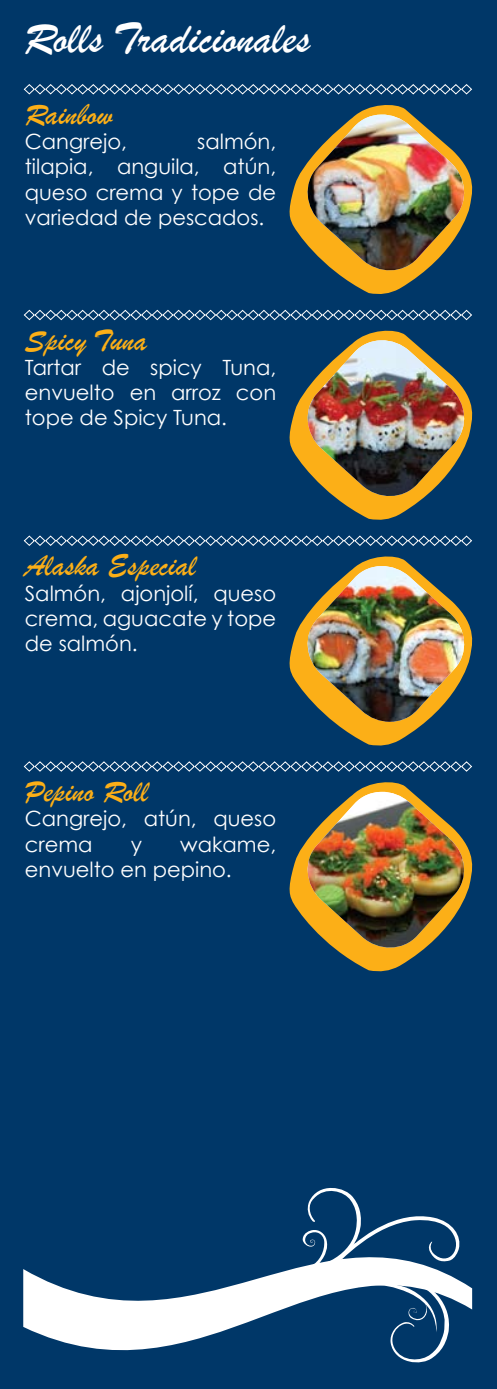
<style>
.page{position:relative;width:497px;height:1389px;background:#fff}
.page>*{position:absolute;margin:0;border:0;box-sizing:border-box;transform-origin:0 0}
.t1{font:45.5px "Brush Script";color:#fff}
.t2{font:31.5px "Brush Script";color:#fcaf17}
.t3{font:21px/25.2px "Century Gothic";color:#fff;text-align:justify}
</style>
<div class="page">
<div style="left:0;top:0;width:496px;height:1389px;background:#003768"></div>
<svg style="left:23px;top:1269px;width:448px;height:82px;fill:#fff"></svg>
<svg style="left:292px;top:1188px;width:171px;height:175px"></svg>
<svg style="left:23px;top:84px;width:449px;height:11px"></svg>
<svg style="left:23px;top:309px;width:449px;height:12px"></svg>
<svg style="left:23px;top:535px;width:449px;height:11px"></svg>
<svg style="left:23px;top:761px;width:449px;height:11px"></svg>
<svg style="left:289px;top:105px;width:184px;height:189px"></svg>
<svg style="left:302px;top:111px;width:166px;height:163px"></svg>
<img style="left:305px;top:115px;width:160px;height:155px">
<svg style="left:289px;top:330px;width:184px;height:190px"></svg>
<svg style="left:302px;top:336px;width:166px;height:164px"></svg>
<img style="left:305px;top:340px;width:160px;height:158px">
<svg style="left:289px;top:556px;width:184px;height:190px"></svg>
<svg style="left:302px;top:562px;width:166px;height:164px"></svg>
<img style="left:305px;top:566px;width:160px;height:156px">
<svg style="left:289px;top:782px;width:184px;height:190px"></svg>
<svg style="left:302px;top:788px;width:166px;height:164px"></svg>
<img style="left:305px;top:792px;width:160px;height:157px">
<h1 class="t1" style="left:24px;top:10px;width:288px">Rolls Tradicionales</h1>
<h2 class="t2" style="left:25px;top:95px;width:89px">Rainbow</h2>
<p class="t3" style="left:25px;top:129px;width:104px">Cangrejo,</p>
<p class="t3" style="left:25px;top:129px;width:252px;text-indent:172px">salmón, tilapia, anguila, atún, queso crema y tope de variedad de pescados.</p>
<h2 class="t2" style="left:25px;top:321px;width:123px">Spicy Tuna</h2>
<p class="t3" style="left:25px;top:354px;width:252px">Tartar de spicy Tuna, envuelto en arroz con tope de Spicy Tuna.</p>
<h2 class="t2" style="left:25px;top:547px;width:172px">Alaska Especial</h2>
<p class="t3" style="left:25px;top:580px;width:252px">Salmón, ajonjolí, queso crema, aguacate y tope de salmón.</p>
<h2 class="t2" style="left:25px;top:772px;width:124px">Pepino Roll</h2>
<p class="t3" style="left:25px;top:806px;width:252px">Cangrejo, atún, queso crema</p>
<p class="t3" style="left:25px;top:831px;width:252px;text-indent:155px">wakame, envuelto en pepino.</p>
<p class="t3" style="left:130px;top:831px;width:13px">y</p>
</div>
